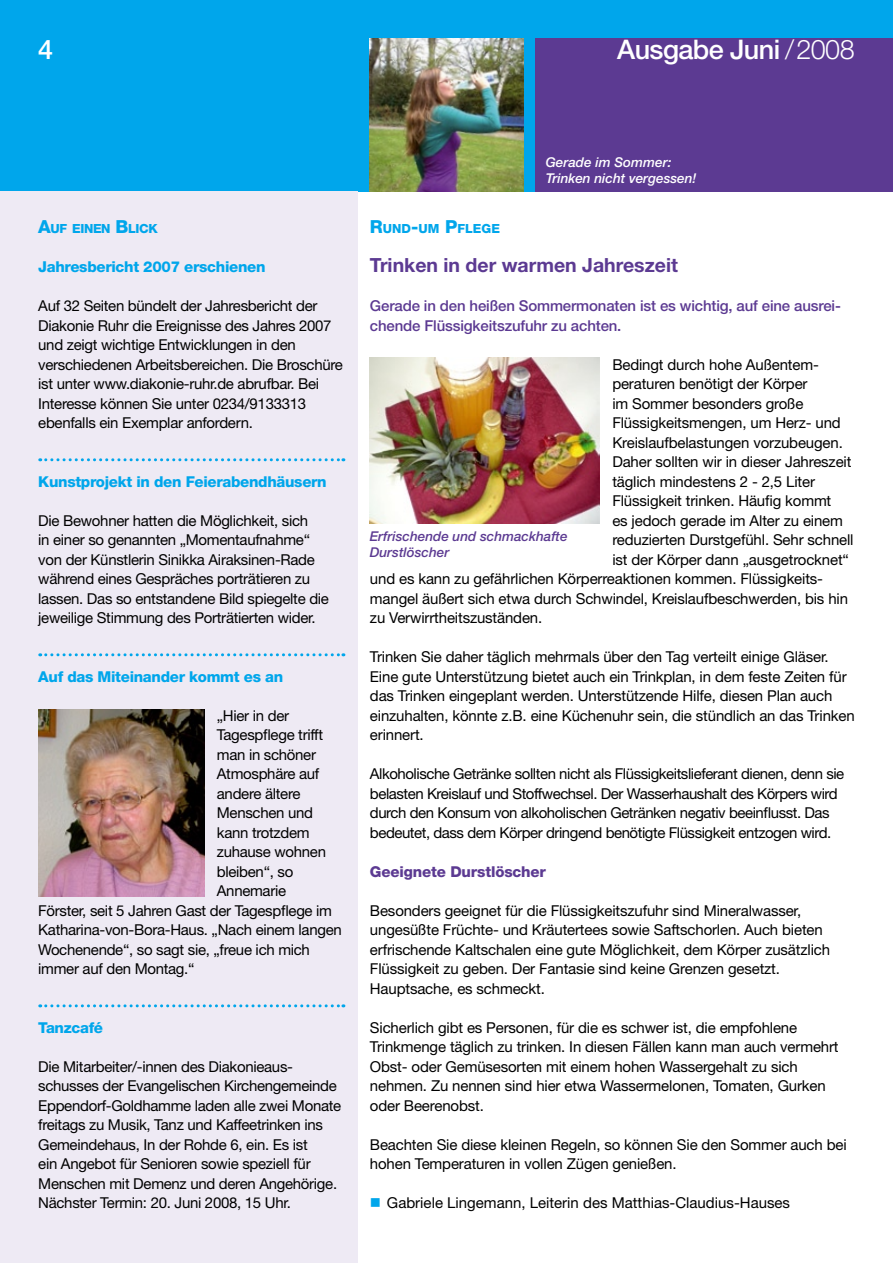
<style>
.page{position:relative;width:893px;height:1263px;background:#fff}
.page>*{position:absolute;margin:0;border:0;box-sizing:border-box;transform-origin:0 0}
.t1{font:500 27px "Helvetica Neue";letter-spacing:-.02em;color:#fff}
.t2{font:700 19.5px "Helvetica Neue";color:#5c3a92}
.t3{font:15px/19.5px "Helvetica Neue";letter-spacing:-.01em;color:#000}
.t4{font:15px/19.5px "Helvetica Neue";letter-spacing:-.03em;color:#000}
.t5{font:800 15px "Helvetica Neue";letter-spacing:-.02em;color:#00a6eb}
.t6{font:500 15px/19.5px "Helvetica Neue";letter-spacing:-.01em;color:#5c3a92}
.t7{font:800 15px "Helvetica Neue";letter-spacing:-.01em;color:#5c3a92}
.t8{font:italic 500 13.5px/16.2px "Helvetica Neue";color:#5c3a92}
.t9{font:italic 500 13.5px/16.2px "Helvetica Neue";color:#fff}
.t10{font:800 12.6px "Helvetica Neue";color:#00a6eb}
.t11{font:800 12.6px "Helvetica Neue";letter-spacing:-.03em;color:#00a6eb}
.s1{font-weight:300}
.s2{font-size:18px}
.s3{color:#00a6eb}
</style>
<div class="page">
<div style="left:0;top:0;width:893px;height:191px;background:#00a6eb"></div>
<div style="left:0;top:191px;width:357px;height:1072px;background:#eeeaf4"></div>
<div style="left:536px;top:38px;width:357px;height:153px;background:#5c3a92"></div>
<svg style="left:40px;top:458px;width:304px;height:3px"></svg>
<svg style="left:40px;top:653px;width:304px;height:3px"></svg>
<svg style="left:40px;top:1004px;width:304px;height:3px"></svg>
<img style="left:38px;top:709px;width:166px;height:187px">
<img style="left:369px;top:357px;width:231px;height:166px">
<img style="left:370px;top:38px;width:153px;height:153px">
<h1 class="t1" style="left:38px;top:34px;width:17px">4</h1>
<h1 class="t1" style="left:617px;top:34px;width:239px">Ausgabe Juni <span class="s1">/2008</span></h1>
<p class="t11" style="left:38px;top:221px;width:121px"><span class="s2">A</span>UF EINEN <span class="s2">B</span>LICK</p>
<p class="t5" style="left:38px;top:258px;width:229px">Jahresbericht 2007 erschienen</p>
<p class="t3" style="left:38px;top:296px;width:306px">Auf 32 Seiten bündelt der Jahresbericht der Diakonie Ruhr die Ereignisse des Jahres 2007 und zeigt wichtige Entwicklungen in den verschiedenen Arbeitsbereichen. Die Broschüre ist unter www.diakonie-ruhr.de abrufbar. Bei Interesse können Sie unter 0234/9133313 ebenfalls ein Exemplar anfordern.</p>
<p class="t5" style="left:38px;top:473px;width:290px">Kunstprojekt in den Feierabendhäusern</p>
<p class="t3" style="left:38px;top:510px;width:292px">Die Bewohner hatten die Möglichkeit, sich<br>in einer so genannten „Momentaufnahme“ von der Künstlerin Sinikka Airaksinen-Rade während eines Gespräches porträtieren zu lassen. Das so entstandene Bild spiegelte die jeweilige Stimmung des Porträtierten wider.</p>
<p class="t5" style="left:38px;top:668px;width:246px">Auf das Miteinander kommt es an</p>
<p class="t3" style="left:217px;top:705px;width:74px">„Hier in der</p>
<p class="t3" style="left:217px;top:725px;width:108px">Tagespflege trifft</p>
<p class="t3" style="left:217px;top:744px;width:101px">man in schöner</p>
<p class="t3" style="left:217px;top:764px;width:104px">Atmosphäre auf</p>
<p class="t3" style="left:217px;top:783px;width:85px">andere ältere</p>
<p class="t3" style="left:217px;top:803px;width:98px">Menschen und</p>
<p class="t3" style="left:217px;top:822px;width:94px">kann trotzdem</p>
<p class="t3" style="left:217px;top:842px;width:111px">zuhause wohnen</p>
<p class="t3" style="left:217px;top:861px;width:78px">bleiben“, so</p>
<p class="t3" style="left:217px;top:881px;width:71px">Annemarie</p>
<p class="t3" style="left:38px;top:900px;width:295px">Förster, seit 5 Jahren Gast der Tagespflege im</p>
<p class="t3" style="left:38px;top:920px;width:305px">Katharina-von-Bora-Haus. „Nach einem langen</p>
<p class="t3" style="left:38px;top:939px;width:273px">Wochenende“, so sagt sie, „freue ich mich</p>
<p class="t3" style="left:38px;top:959px;width:158px">immer auf den Montag.“</p>
<p class="t5" style="left:38px;top:1019px;width:66px">Tanzcafé</p>
<p class="t3" style="left:38px;top:1056px;width:305px">Die Mitarbeiter/-innen des Diakonieaus&shy;schusses der Evangelischen Kirchengemeinde Eppendorf-Goldhamme laden alle zwei Monate freitags zu Musik, Tanz und Kaffeetrinken ins Gemeindehaus, In der Rohde 6, ein. Es ist<br>ein Angebot für Senioren sowie speziell für Menschen mit Demenz und deren Angehörige.<br>Nächster Termin: 20. Juni 2008, 15 Uhr.</p>
<p class="t9" style="left:546px;top:154px;width:152px">Gerade im Sommer:<br>Trinken nicht vergessen!</p>
<p class="t10" style="left:370px;top:221px;width:132px"><span class="s2">R</span>UND<span class="s2">-</span>UM <span class="s2">P</span>FLEGE</p>
<h2 class="t2" style="left:370px;top:253px;width:310px">Trinken in der warmen Jahreszeit</h2>
<p class="t6" style="left:370px;top:296px;width:472px">Gerade in den heißen Sommermonaten ist es wichtig, auf eine ausrei&shy;chende Flüssigkeitszufuhr zu achten.</p>
<p class="t3" style="left:612px;top:354px;width:208px">Bedingt durch hohe Außentem-</p>
<p class="t3" style="left:612px;top:374px;width:197px">peraturen benötigt der Körper</p>
<p class="t3" style="left:612px;top:393px;width:193px">im Sommer besonders große</p>
<p class="t3" style="left:612px;top:413px;width:230px">Flüssigkeitsmengen, um Herz- und</p>
<p class="t3" style="left:612px;top:432px;width:232px">Kreislaufbelastungen vorzubeugen.</p>
<p class="t3" style="left:612px;top:452px;width:241px">Daher sollten wir in dieser Jahreszeit</p>
<p class="t3" style="left:612px;top:471px;width:204px">täglich mindestens 2 - 2,5 Liter</p>
<p class="t3" style="left:612px;top:491px;width:221px">Flüssigkeit trinken. Häufig kommt</p>
<p class="t3" style="left:612px;top:510px;width:232px">es jedoch gerade im Alter zu einem</p>
<p class="t3" style="left:612px;top:530px;width:243px">reduzierten Durstgefühl. Sehr schnell</p>
<p class="t3" style="left:612px;top:549px;width:238px">ist der Körper dann „ausgetrocknet“</p>
<p class="t3" style="left:370px;top:569px;width:455px">und es kann zu gefährlichen Körperreaktionen kommen. Flüssigkeits-</p>
<p class="t3" style="left:370px;top:588px;width:480px">mangel äußert sich etwa durch Schwindel, Kreislaufbeschwerden, bis hin</p>
<p class="t3" style="left:370px;top:608px;width:174px">zu Verwirrtheitszuständen.</p>
<p class="t3" style="left:370px;top:647px;width:486px">Trinken Sie daher täglich mehrmals über den Tag verteilt einige Gläser.<br>Eine gute Unterstützung bietet auch ein Trinkplan, in dem feste Zeiten für das Trinken eingeplant werden. Unterstützende Hilfe, diesen Plan auch einzuhalten, könnte z.B. eine Küchenuhr sein, die stündlich an das Trinken erinnert.</p>
<p class="t4" style="left:370px;top:764px;width:476px">Alkoholische Getränke sollten nicht als Flüssigkeitslieferant dienen, denn sie belasten Kreislauf und Stoffwechsel. Der Wasserhaushalt des Körpers wird durch den Konsum von alkoholischen Getränken negativ beeinflusst. Das bedeutet, dass dem Körper dringend benötigte Flüssigkeit entzogen wird.</p>
<p class="t7" style="left:370px;top:863px;width:178px">Geeignete Durstlöscher</p>
<p class="t3" style="left:370px;top:900px;width:462px">Besonders geeignet für die Flüssigkeitszufuhr sind Mineralwasser, ungesüßte Früchte- und Kräutertees sowie Saftschorlen. Auch bieten erfrischende Kaltschalen eine gute Möglichkeit, dem Körper zusätzlich Flüssigkeit zu geben. Der Fantasie sind keine Grenzen gesetzt.<br>Hauptsache, es schmeckt.</p>
<p class="t3" style="left:370px;top:1017px;width:470px">Sicherlich gibt es Personen, für die es schwer ist, die empfohlene Trinkmenge täglich zu trinken. In diesen Fällen kann man auch vermehrt Obst- oder Gemüsesorten mit einem hohen Wassergehalt zu sich nehmen. Zu nennen sind hier etwa Wassermelonen, Tomaten, Gurken oder Beerenobst.</p>
<p class="t3" style="left:370px;top:1134px;width:478px">Beachten Sie diese kleinen Regeln, so können Sie den Sommer auch bei hohen Temperaturen in vollen Zügen genießen.</p>
<p class="t3" style="left:370px;top:1193px;width:422px"><span class="s3">■</span> Gabriele Lingemann, Leiterin des Matthias-Claudius-Hauses</p>
<p class="t8" style="left:370px;top:528px;width:199px">Erfrischende und schmackhafte<br>Durstlöscher</p>
</div>
